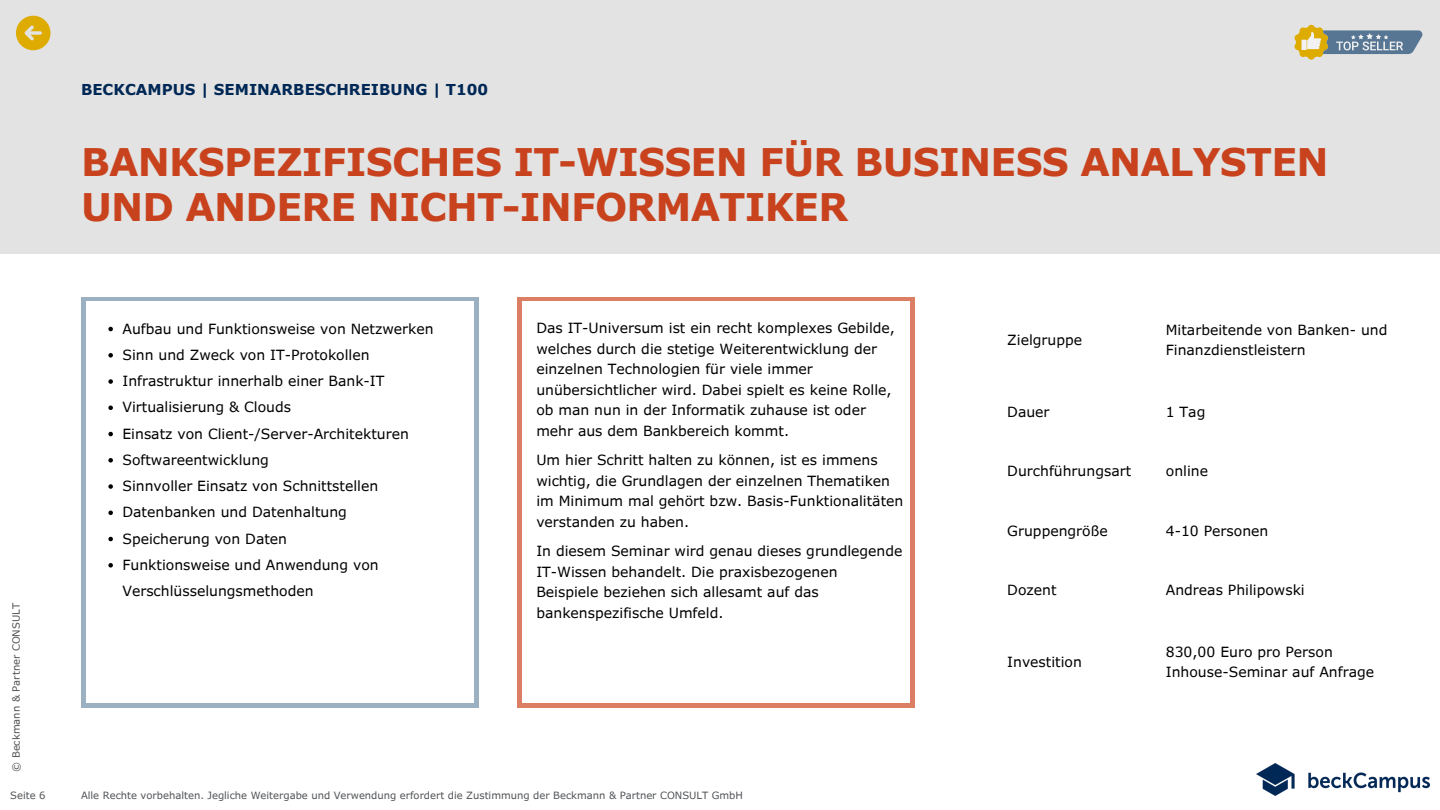
<style>
.page{position:relative;width:1440px;height:810px;background:#fff}
.page>*{position:absolute;margin:0;border:0;box-sizing:border-box;transform-origin:0 0}
.t1{font:700 38px "Verdana Pro";letter-spacing:-.02em;color:#c8431d}
.t2{font:700 15px "Verdana Pro";color:#002856}
.t3{font:14px/20.5px "Verdana Pro";color:#000}
.t4{font:10px "Verdana Pro";color:#515356}
</style>
<div class="page">
<div style="left:0;top:0;width:1440px;height:253px;background:#e3e3e3"></div>
<div style="left:81px;top:297px;width:397px;height:411px;background:#9bb0c0"></div>
<div style="left:86px;top:301px;width:387px;height:402px;background:#fff"></div>
<div style="left:517px;top:297px;width:397px;height:411px;background:#dc7e63"></div>
<div style="left:522px;top:301px;width:388px;height:402px;background:#fff"></div>
<svg style="left:1295px;top:25px;width:128px;height:35px"></svg>
<svg style="left:16px;top:16px;width:34px;height:34px"></svg>
<svg style="left:108px;top:327px;width:5px;height:4px"></svg>
<svg style="left:108px;top:353px;width:5px;height:5px"></svg>
<svg style="left:108px;top:379px;width:5px;height:5px"></svg>
<svg style="left:108px;top:406px;width:5px;height:4px"></svg>
<svg style="left:108px;top:432px;width:5px;height:4px"></svg>
<svg style="left:108px;top:458px;width:5px;height:5px"></svg>
<svg style="left:108px;top:484px;width:5px;height:5px"></svg>
<svg style="left:108px;top:511px;width:5px;height:4px"></svg>
<svg style="left:108px;top:537px;width:5px;height:4px"></svg>
<svg style="left:108px;top:563px;width:5px;height:5px"></svg>
<img style="left:1257px;top:764px;width:172px;height:31px">
<p class="t2" style="left:81px;top:79px;width:409px">BECKCAMPUS | SEMINARBESCHREIBUNG | T100</p>
<p class="t1" style="left:81px;top:138px;width:1249px">BANKSPEZIFISCHES IT-WISSEN FÜR BUSINESS ANALYSTEN</p>
<p class="t1" style="left:81px;top:183px;width:769px">UND ANDERE NICHT-INFORMATIKER</p>
<p class="t4" style="left:10px;top:772px;width:170px;rotate:-90deg">© Beckmann &amp; Partner CONSULT</p>
<p class="t4" style="left:10px;top:789px;width:37px">Seite 6</p>
<p class="t3" style="left:122px;top:318px;width:313px">Aufbau und Funktionsweise von Netzwerken</p>
<p class="t3" style="left:122px;top:344px;width:249px">Sinn und Zweck von IT-Protokollen</p>
<p class="t3" style="left:122px;top:370px;width:264px">Infrastruktur innerhalb einer Bank-IT</p>
<p class="t3" style="left:122px;top:396px;width:170px">Virtualisierung &amp; Clouds</p>
<p class="t3" style="left:122px;top:423px;width:288px">Einsatz von Client-/Server-Architekturen</p>
<p class="t3" style="left:122px;top:449px;width:148px">Softwareentwicklung</p>
<p class="t3" style="left:122px;top:475px;width:257px">Sinnvoller Einsatz von Schnittstellen</p>
<p class="t3" style="left:122px;top:501px;width:226px">Datenbanken und Datenhaltung</p>
<p class="t3" style="left:122px;top:528px;width:166px">Speicherung von Daten</p>
<p class="t3" style="left:122px;top:551px;width:258px;line-height:26.2px">Funktionsweise und Anwendung von<br>Verschlüsselungsmethoden</p>
<p class="t3" style="left:536px;top:317px;width:360px">Das IT-Universum ist ein recht komplexes Gebilde, welches durch die stetige Weiterentwicklung der einzelnen Technologien für viele immer unübersichtlicher wird. Dabei spielt es keine Rolle, ob man nun in der Informatik zuhause ist oder mehr aus dem Bankbereich kommt.</p>
<p class="t3" style="left:536px;top:449px;width:368px">Um hier Schritt halten zu können, ist es immens wichtig, die Grundlagen der einzelnen Thematiken im Minimum mal gehört bzw. Basis-Funktionalitäten verstanden zu haben.</p>
<p class="t3" style="left:536px;top:540px;width:368px">In diesem Seminar wird genau dieses grundlegende IT-Wissen behandelt. Die praxisbezogenen Beispiele beziehen sich allesamt auf das bankenspezifische Umfeld.</p>
<p class="t4" style="left:81px;top:789px;width:664px">Alle Rechte vorbehalten. Jegliche Weitergabe und Verwendung erfordert die Zustimmung der Beckmann &amp; Partner CONSULT GmbH</p>
<p class="t3" style="left:1007px;top:329px;width:76px">Zielgruppe</p>
<p class="t3" style="left:1166px;top:320px;width:223px;line-height:19.5px">Mitarbeitende von Banken- und<br>Finanzdienstleistern</p>
<p class="t3" style="left:1007px;top:401px;width:44px">Dauer</p>
<p class="t3" style="left:1166px;top:401px;width:41px">1 Tag</p>
<p class="t3" style="left:1007px;top:460px;width:125px">Durchführungsart</p>
<p class="t3" style="left:1166px;top:460px;width:44px">online</p>
<p class="t3" style="left:1007px;top:520px;width:102px">Gruppengröße</p>
<p class="t3" style="left:1166px;top:520px;width:104px">4-10 Personen</p>
<p class="t3" style="left:1007px;top:580px;width:51px">Dozent</p>
<p class="t3" style="left:1166px;top:580px;width:140px">Andreas Philipowski</p>
<p class="t3" style="left:1007px;top:651px;width:76px">Investition</p>
<p class="t3" style="left:1166px;top:642px;width:169px">830,00 Euro pro Person</p>
<p class="t3" style="left:1166px;top:661px;width:210px">Inhouse-Seminar auf Anfrage</p>
</div>
